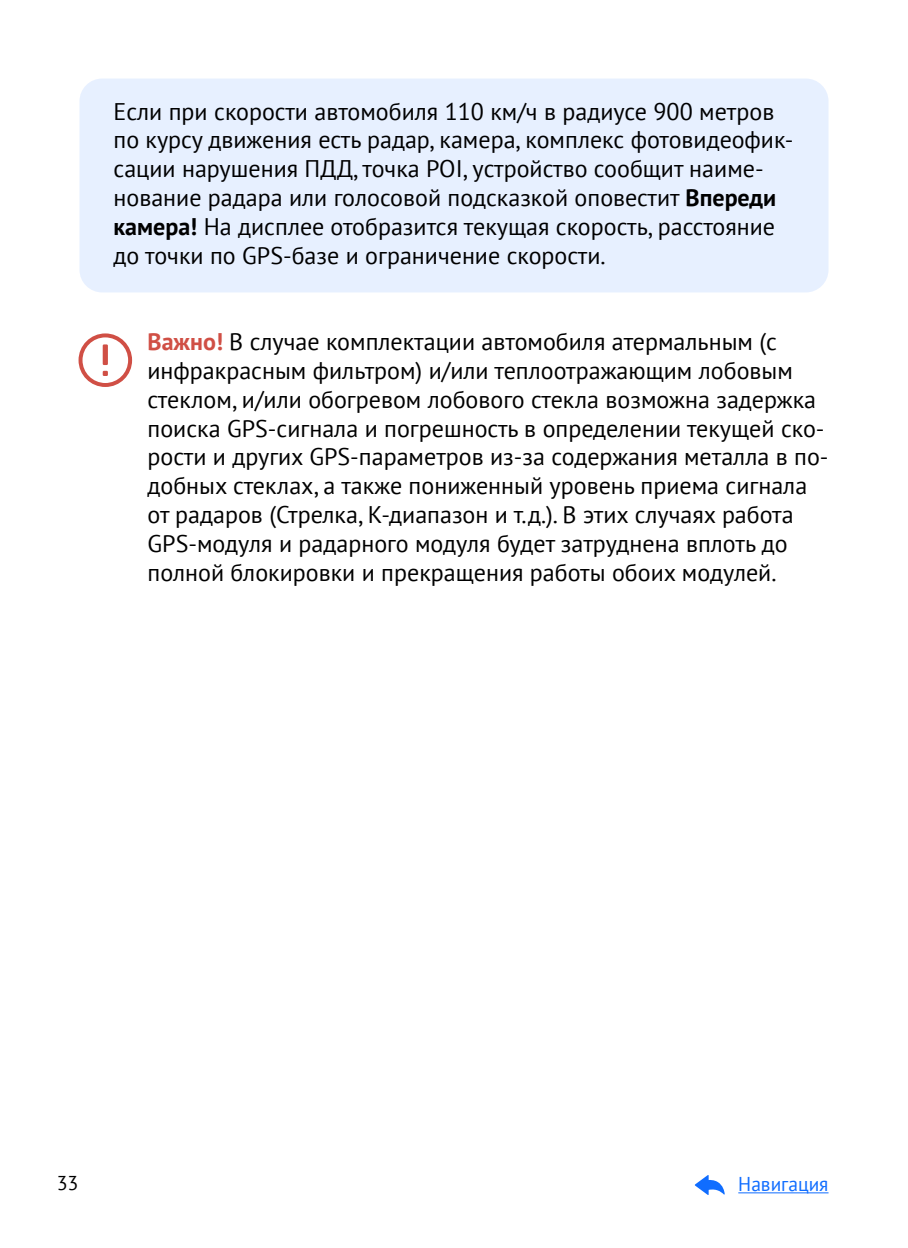
<style>
.page{position:relative;width:908px;height:1248px;background:#fff}
.page>*{position:absolute;margin:0;border:0;box-sizing:border-box;transform-origin:0 0}
.t1{font:24px/28.8px "PT Sans";color:#000}
.t2{font:20px "PT Sans";color:#106dff}
.t3{font:20px "PT Sans";color:#000}
.s1{font-weight:700}
.s2{font-weight:700;color:#d04f45}
</style>
<div class="page">
<div style="left:79px;top:78px;width:749px;height:214px;background:#e7f0ff;border-radius:23px"></div>
<svg style="left:103px;top:371px;width:5px;height:5px"></svg>
<div style="left:103px;top:344px;width:5px;height:21px;background:#d04f45;border-radius:2px"></div>
<div style="left:78px;top:333px;width:54px;height:54px;border:4px solid #d04f45;border-radius:50%"></div>
<p class="t1" style="left:113px;top:96px;width:681px">Если при скорости автомобиля 110 км/ч в радиусе 900 метров по курсу движения есть радар, камера, комплекс фотовидеофик&shy;сации нарушения ПДД, точка POI, устройство сообщит наиме&shy;нование радара или голосовой подсказкой оповестит <span class="s1">Впереди камера!</span> На дисплее отобразится текущая скорость, расстояние до точки по GPS-базе и ограничение скорости.</p>
<p class="t1" style="left:147px;top:327px;width:682px"><span class="s2">Важно!</span> В случае комплектации автомобиля атермальным (с инфракрасным фильтром) и/или теплоотражающим лобовым стеклом, и/или обогревом лобового стекла возможна задержка поиска GPS-сигнала и погрешность в определении текущей ско&shy;рости и других GPS-параметров из-за содержания металла в по&shy;добных стеклах, а также пониженный уровень приема сигнала от радаров (Стрелка, К-диапазон и т.д.). В этих случаях работа GPS-модуля и радарного модуля будет затруднена вплоть до полной блокировки и прекращения работы обоих модулей.</p>
<p class="t3" style="left:57px;top:1169px;width:23px">33</p>
<p class="t2" style="left:738px;top:1171px;width:92px">Навигация</p>
</div>
